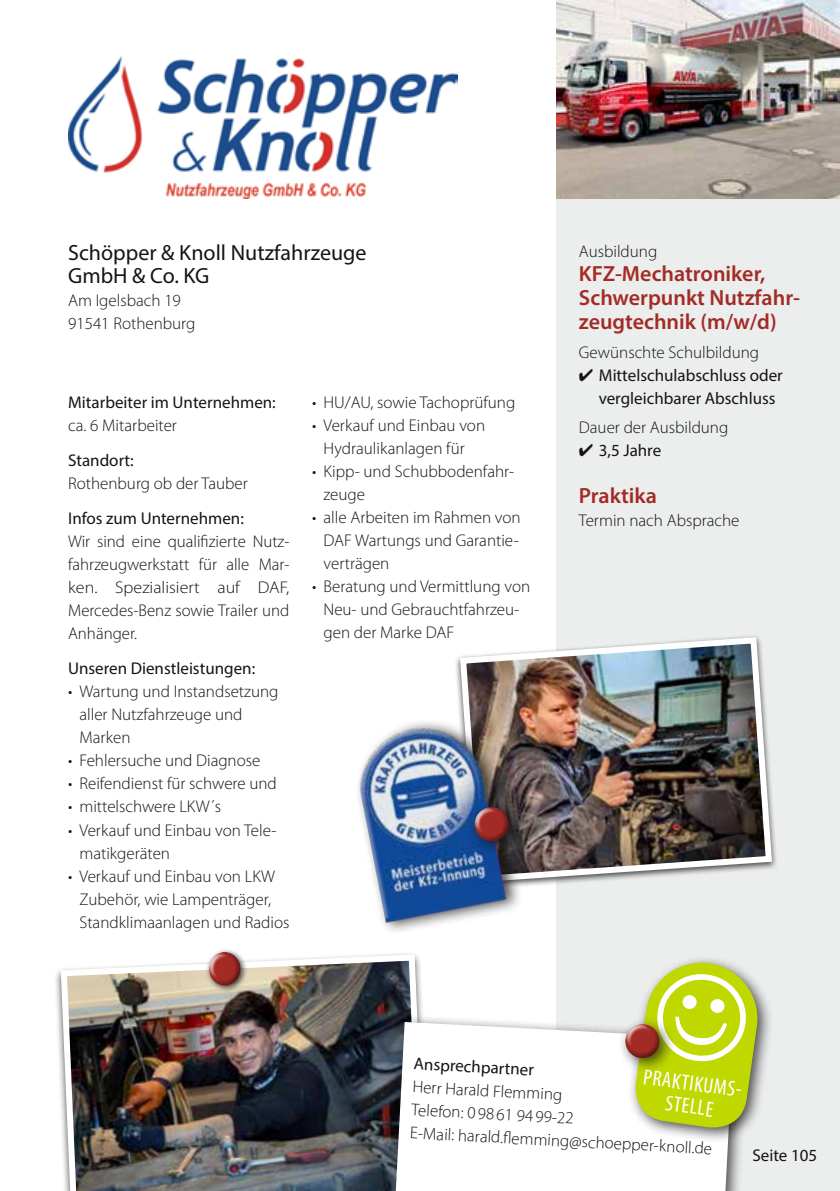
<style>
.page{position:relative;width:840px;height:1191px;background:#fff}
.page>*{position:absolute;margin:0;border:0;box-sizing:border-box;transform-origin:0 0}
.t1{font:600 22px/24px "Myriad Pro";color:#a32b26}
.t2{font:22px/23px "Myriad Pro";color:#131413}
.t3{font:condensed 22px/23px "Myriad Pro";color:#fff;text-align:center}
.t4{font:300 17px/23px "Myriad Pro";color:#131413}
.t5{font:17px/23px "Myriad Pro";color:#131413}
</style>
<div class="page">
<div style="left:556px;top:198px;width:283px;height:993px;background:#eceded"></div>
<img style="left:556px;top:0;width:283px;height:198px">
<img style="left:58px;top:953px;width:365px;height:238px">
<div style="left:205px;top:948px;width:43px;height:45px;background:#131413;opacity:.75"></div>
<svg style="left:207px;top:950px;width:37px;height:39px"></svg>
<div style="left:454px;top:634px;width:323px;height:256px;background:#131413;opacity:.75"></div>
<img style="left:456px;top:634px;width:318px;height:251px">
<img style="left:68px;top:57px;width:389px;height:141px">
<div style="left:385px;top:1014px;width:363px;height:177px;background:#131413;opacity:.75"></div>
<svg style="left:395px;top:1022px;width:338px;height:169px"></svg>
<div style="left:354px;top:718px;width:169px;height:217px;background:#131413;opacity:.75"></div>
<img style="left:354px;top:715px;width:152px;height:208px">
<div style="left:627px;top:954px;width:145px;height:189px;background:#131413;opacity:.75"></div>
<svg style="left:617px;top:959px;width:143px;height:173px"></svg>
<div style="left:466px;top:799px;width:58px;height:58px;background:#131413;opacity:.75"></div>
<svg style="left:471px;top:805px;width:43px;height:41px;background:#623644"></svg>
<p class="t2" style="left:68px;top:241px;width:300px">Schöpper &amp; Knoll Nutzfahrzeuge<br>GmbH &amp; Co. KG</p>
<p class="t4" style="left:68px;top:289px;width:129px">Am Igelsbach 19<br>91541 Rothenburg</p>
<p class="t5" style="left:68px;top:391px;width:209px">Mitarbeiter im Unternehmen:</p>
<p class="t4" style="left:68px;top:414px;width:110px">ca. 6 Mitarbeiter</p>
<p class="t5" style="left:68px;top:449px;width:67px">Standort:</p>
<p class="t4" style="left:68px;top:472px;width:181px">Rothenburg ob der Tauber</p>
<p class="t5" style="left:68px;top:507px;width:177px">Infos zum Unternehmen:</p>
<p class="t4" style="left:68px;top:530px;width:223px;text-align:justify">Wir sind eine qualifizierte Nutz&shy;fahrzeugwerkstatt für alle Mar&shy;ken. Spezialisiert auf DAF, Mercedes-Benz sowie Trailer und Anhänger.</p>
<p class="t5" style="left:68px;top:657px;width:188px">Unseren Dienstleistungen:</p>
<p class="t4" style="left:79px;top:680px;width:200px;text-indent:-11px">• Wartung und Instandsetzung aller Nutzfahrzeuge und<br>Marken</p>
<p class="t4" style="left:68px;top:749px;width:194px">• Fehlersuche und Diagnose</p>
<p class="t4" style="left:68px;top:772px;width:210px">• Reifendienst für schwere und</p>
<p class="t4" style="left:68px;top:795px;width:154px">• mittelschwere LKW´s</p>
<p class="t4" style="left:79px;top:818px;width:198px;text-indent:-11px">• Verkauf und Einbau von Tele&shy;matikgeräten</p>
<p class="t4" style="left:79px;top:864px;width:211px;text-indent:-11px">• Verkauf und Einbau von LKW<br>Zubehör, wie Lampenträger,<br>Standklimaanlagen und Radios</p>
<p class="t4" style="left:312px;top:391px;width:204px">• HU/AU, sowie Tachoprüfung</p>
<p class="t4" style="left:312px;top:414px;width:174px;text-align:center">• Verkauf und Einbau von<br>Hydraulikanlagen für</p>
<p class="t4" style="left:323px;top:460px;width:192px;text-indent:-11px">• Kipp- und Schubbodenfahr&shy;zeuge</p>
<p class="t4" style="left:323px;top:506px;width:198px;text-align:justify;text-indent:-11px">• alle Arbeiten im Rahmen von DAF Wartungs und Garantie&shy;verträgen</p>
<p class="t4" style="left:323px;top:575px;width:208px;text-indent:-11px">• Beratung und Vermittlung von<br>Neu- und Gebrauchtfahrzeu&shy;gen der Marke DAF</p>
<p class="t4" style="left:578px;top:240px;width:80px">Ausbildung</p>
<p class="t1" style="left:578px;top:261px;width:222px">KFZ-Mechatroniker,<br>Schwerpunkt Nutzfahr&shy;zeugtechnik (m/w/d)</p>
<p class="t4" style="left:578px;top:341px;width:182px">Gewünschte Schulbildung</p>
<p class="t5" style="left:598px;top:363px;width:185px;text-indent:-20px">✔ Mittelschulabschluss oder vergleichbarer Abschluss</p>
<p class="t4" style="left:578px;top:416px;width:151px">Dauer der Ausbildung</p>
<p class="t5" style="left:578px;top:438px;width:84px">✔ 3,5 Jahre</p>
<p class="t1" style="left:578px;top:483px;width:80px">Praktika</p>
<p class="t4" style="left:578px;top:509px;width:162px">Termin nach Absprache</p>
<p class="t5" style="left:414px;top:1051px;width:122px;rotate:3deg">Ansprechpartner</p>
<p class="t4" style="left:413px;top:1075px;width:303px;rotate:3deg">Herr Harald Flemming<br>Telefon: 0 98 61 94 99-22<br>E-Mail: harald.fl emming@schoepper-knoll.de</p>
<p class="t3" style="left:645px;top:1064px;width:105px;rotate:8deg">PRAKTIKUMS-<br>STELLE</p>
<p class="t5" style="left:752px;top:1143px;width:66px">Seite 105</p>
</div>
